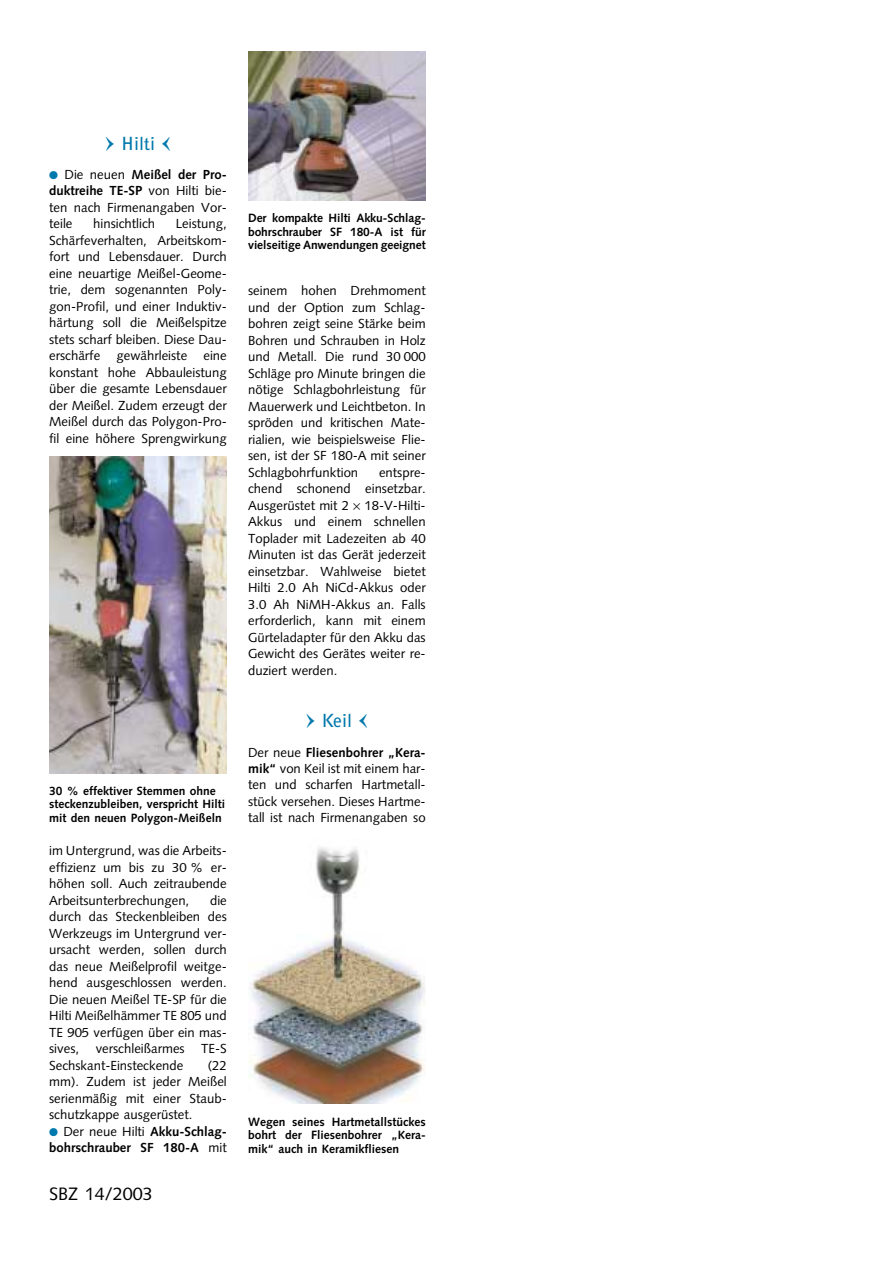
<style>
.page{position:relative;width:893px;height:1263px;background:#fff}
.page>*{position:absolute;margin:0;border:0;box-sizing:border-box;transform-origin:0 0}
.t1{font:18px "Syntax";color:#000}
.t2{font:700 18px "Bell Gothic";color:#0079ac}
.t3{font:13.2px/16.5px "Syntax";color:#000;text-align:justify}
.t4{font:700 13.2px/16.5px "Syntax";color:#000}
.t5{font:700 12px/13.5px "Syntax";color:#000;text-align:justify}
.s1{color:#0079ac}
.s2{font-weight:700}
.s3{font-weight:400}
</style>
<div class="page">
<img style="left:49px;top:457px;width:178px;height:317px">
<img style="left:248px;top:51px;width:177px;height:150px">
<img style="left:249px;top:847px;width:176px;height:257px">
<h1 class="t2" style="left:121px;top:136px;width:35px">Hilti</h1>
<p class="t3" style="left:49px;top:167px;width:179px"><span class="s1">●</span> Die neuen <span class="s2">Meißel der Pro&shy;duktreihe TE-SP</span> von Hilti bie&shy;ten nach Firmenangaben Vor&shy;teile</p>
<p class="t3" style="left:93px;top:217px;width:63px">hinsichtlich</p>
<p class="t3" style="left:49px;top:217px;width:179px;text-indent:126px">Leistung, Schärfeverhalten, Arbeitskom&shy;fort und Lebensdauer. Durch eine neuartige Meißel-Geome&shy;trie, dem sogenannten Poly&shy;gon-Profil, und einer Induktiv&shy;härtung soll die Meißelspitze stets scharf bleiben. Diese Dau&shy;erschärfe gewährleiste eine konstant hohe Abbauleistung über die gesamte Lebensdauer der Meißel. Zudem erzeugt der Meißel durch das Polygon-Pro&shy;fil eine höhere Sprengwirkung</p>
<p class="t5" style="left:49px;top:785px;width:177px;text-align:left">30 % effektiver Stemmen ohne steckenzubleiben, verspricht Hilti mit den neuen Polygon-Meißeln</p>
<p class="t3" style="left:49px;top:844px;width:179px">im Untergrund, was die Arbeits&shy;effizienz um bis zu 30 % er&shy;höhen soll. Auch zeitraubende Arbeitsunterbrechungen,</p>
<p class="t3" style="left:49px;top:893px;width:179px;text-indent:161px">die durch das Steckenbleiben des Werkzeugs im Untergrund ver&shy;ursacht werden, sollen durch das neue Meißelprofil weitge&shy;hend ausgeschlossen werden.<br>Die neuen Meißel TE-SP für die Hilti Meißelhämmer TE 805 und TE 905 verfügen über ein mas&shy;sives,</p>
<p class="t3" style="left:96px;top:1042px;width:90px">verschleißarmes</p>
<p class="t3" style="left:201px;top:1042px;width:27px">TE-S</p>
<p class="t3" style="left:49px;top:1058px;width:136px">Sechskant-Einsteckende</p>
<p class="t3" style="left:49px;top:1058px;width:179px;text-indent:159px">(22 mm). Zudem ist jeder Meißel serienmäßig mit einer Staub&shy;schutzkappe ausgerüstet.</p>
<p class="t4" style="left:49px;top:1124px;width:179px"><span class="s1">●</span> <span class="s3">Der neue Hilti</span> Akku-Schlag&shy;bohrschrauber SF 180-A <span class="s3">mit</span></p>
<h1 class="t1" style="left:49px;top:1186px;width:105px">SBZ 14/2003</h1>
<p class="t5" style="left:248px;top:212px;width:179px">Der kompakte Hilti Akku-Schlag&shy;bohrschrauber SF 180-A ist für vielseitige Anwendungen geeignet</p>
<p class="t3" style="left:248px;top:284px;width:179px">seinem hohen Drehmoment und der Option zum Schlag&shy;bohren zeigt seine Stärke beim Bohren und Schrauben in Holz und Metall. Die rund 30 000<br>Schläge pro Minute bringen die nötige Schlagbohrleistung für Mauerwerk und Leichtbeton. In spröden und kritischen Mate&shy;rialien, wie beispielsweise Flie&shy;sen, ist der SF 180-A mit seiner Schlagbohrfunktion</p>
<p class="t3" style="left:248px;top:465px;width:179px;text-indent:131px">entspre&shy;chend schonend einsetzbar.<br>Ausgerüstet mit 2 18-V-Hilti-Akkus und einem schnellen Toplader mit Ladezeiten ab 40<br>Minuten ist das Gerät jederzeit einsetzbar. Wahlweise bietet Hilti 2.0 Ah NiCd-Akkus oder 3.0 Ah NiMH-Akkus an. Falls erforderlich, kann mit einem Gürteladapter für den Akku das Gewicht des Gerätes weiter re&shy;duziert werden.</p>
<h1 class="t2" style="left:322px;top:714px;width:32px">Keil</h1>
<p class="t3" style="left:248px;top:745px;width:179px">Der neue <span class="s2">Fliesenbohrer „Kera&shy;mik“</span> von Keil ist mit einem har&shy;ten und scharfen Hartmetall&shy;stück versehen. Dieses Hartme&shy;tall ist nach Firmenangaben so</p>
<p class="t5" style="left:248px;top:1116px;width:179px">Wegen seines Hartmetallstückes bohrt der Fliesenbohrer „Kera&shy;mik“ auch in Keramikfliesen</p>
</div>
